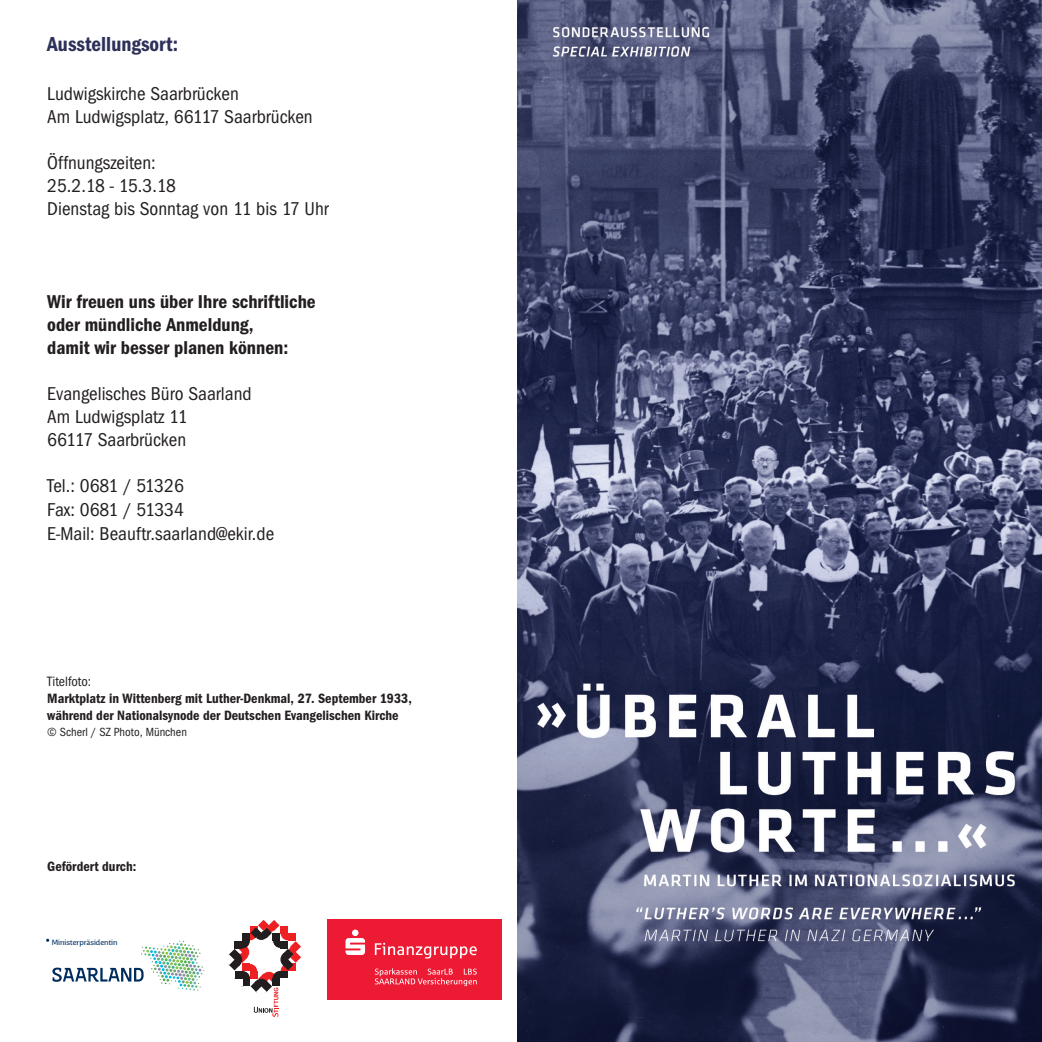
<style>
.page{position:relative;width:1042px;height:1042px;background:#fff}
.page>*{position:absolute;margin:0;border:0;box-sizing:border-box;transform-origin:0 0}
.t1{font:600 21px "Franklin Got Cd ITC";color:#2d3159}
.t2{font:19.25px/23.1px "Franklin Got Cd ITC";color:#231f20}
.t3{font:600 19.25px/23.1px "Franklin Got Cd ITC";color:#231f20}
.t4{font:600 14px/16.8px "Franklin Got Cd ITC";color:#231f20}
.t5{font:14px "Franklin Got Cd ITC";color:#231f20}
.t6{font:12.25px "Franklin Got Cd ITC";color:#231f20}
.t7{font:7.52px "Saar Pro";color:#002d5e}
</style>
<div class="page">
<img style="left:517px;top:0;width:525px;height:1042px">
<div style="left:327px;top:920px;width:174px;height:79px;background:#ed1a33"></div>
<svg style="left:345px;top:929px;width:20px;height:26px"></svg>
<svg style="left:375px;top:943px;width:102px;height:15px"></svg>
<svg style="left:375px;top:968px;width:102px;height:18px"></svg>
<svg style="left:46px;top:939px;width:158px;height:51px"></svg>
<svg style="left:228px;top:919px;width:73px;height:98px"></svg>
<p class="t1" style="left:47px;top:31px;width:132px">Ausstellungsort:</p>
<p class="t2" style="left:47px;top:81px;width:267px">Ludwigskirche Saarbrücken<br>Am Ludwigsplatz, 66117 Saarbrücken</p>
<p class="t2" style="left:47px;top:151px;width:283px">Öffnungszeiten:<br>25.2.18 - 15.3.18<br>Dienstag bis Sonntag von 11 bis 17 Uhr</p>
<p class="t3" style="left:47px;top:289px;width:270px">Wir freuen uns über Ihre schriftliche oder mündliche Anmeldung,<br>damit wir besser planen können:</p>
<p class="t2" style="left:47px;top:382px;width:206px">Evangelisches Büro Saarland<br>Am Ludwigsplatz 11<br>66117 Saarbrücken</p>
<p class="t2" style="left:47px;top:474px;width:228px;line-height:23.8px">Tel.: 0681 / 51326<br>Fax: 0681 / 51334<br>E-Mail: Beauftr.saarland@ekir.de</p>
<p class="t5" style="left:47px;top:673px;width:45px">Titelfoto:</p>
<p class="t4" style="left:47px;top:689px;width:366px">Marktplatz in Wittenberg mit Luther-Denkmal, 27. September 1933, während der Nationalsynode der Deutschen Evangelischen Kirche</p>
<p class="t6" style="left:47px;top:725px;width:141px">© Scherl / SZ Photo, München</p>
<p class="t4" style="left:47px;top:858px;width:91px">Gefördert durch:</p>
<p class="t7" style="left:52px;top:940px;width:67px">Ministerpräsidentin</p>
</div>
